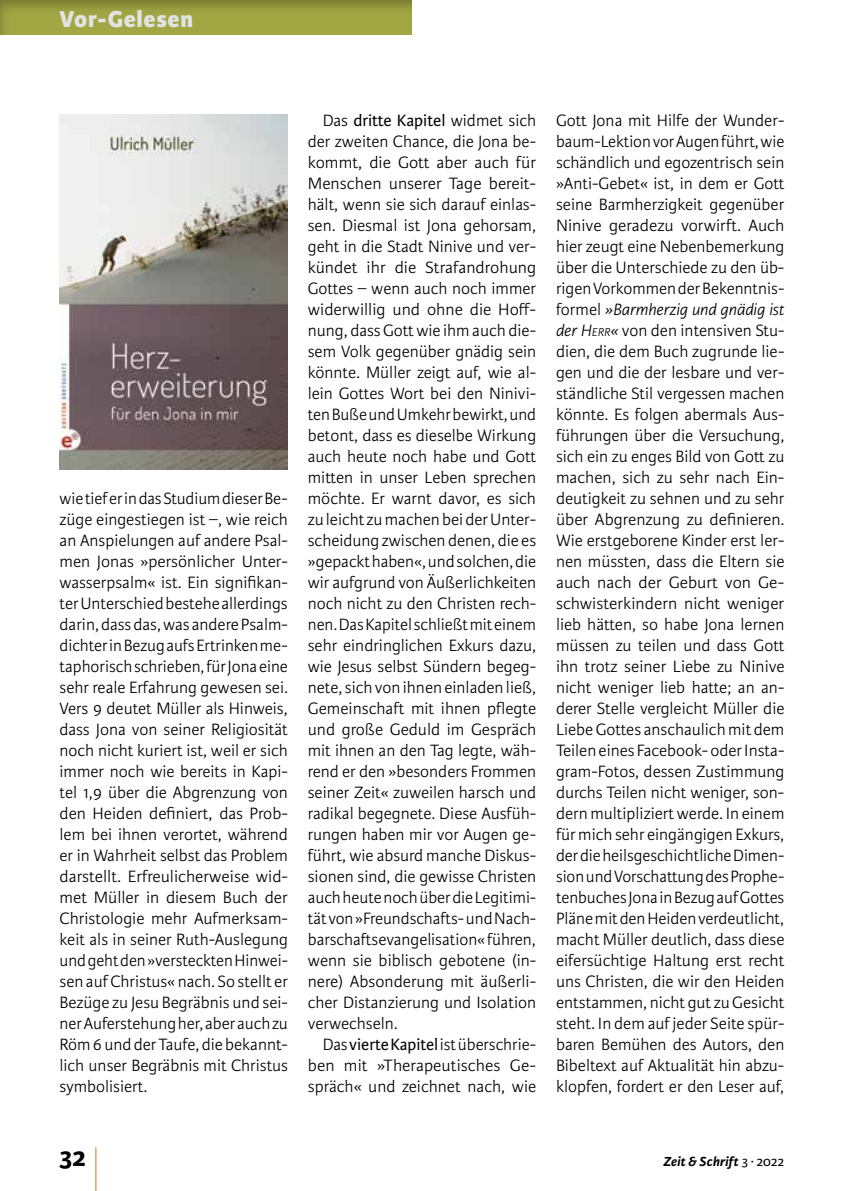
<style>
.page{position:relative;width:844px;height:1191px;background:#fff}
.page>*{position:absolute;margin:0;border:0;box-sizing:border-box;transform-origin:0 0}
.t1{font:300 59.5px "Karmina Sans Basic";color:#df7427;scale:.29 1}
.t2{font:700 28px "Karmina Sans Basic";color:#000}
.t3{font:800 24.5px "Karmina Sans Basic";letter-spacing:.025em;color:#e2e3e4}
.t4{font:300 17.5px/21px "Karmina Sans Basic";color:#000;text-align:justify}
.t5{font:italic 700 14px "Karmina Sans Basic";letter-spacing:.015em;color:#000}
.s1{font-weight:400}
.s2{font-style:italic}
.s3{font-style:italic;font-size:12.25px}
.s4{font-weight:400;font-style:normal}
</style>
<div class="page">
<div style="left:0;top:0;width:413px;height:35px;background:#000;opacity:.3"></div>
<img style="left:60px;top:114px;width:228px;height:355px">
<h3 class="t3" style="left:60px;top:4px;width:135px">Vor-Gelesen</h3>
<p class="t4" style="left:60px;top:488px;width:230px">wie tief er in das Studium dieser Be&shy;züge eingestiegen ist –, wie reich an Anspielungen auf andere Psal&shy;men Jonas »persönlicher Unter&shy;wasserpsalm« ist. Ein signifikan&shy;ter Unterschied bestehe allerdings darin, dass das, was andere Psalm&shy;dichter in Bezug aufs Ertrinken me&shy;taphorisch schrieben, für Jona eine sehr reale Erfahrung gewesen sei.<br>Vers 9 deutet Müller als Hinweis, dass Jona von seiner Religiosität noch nicht kuriert ist, weil er sich immer noch wie bereits in Kapi&shy;tel 1,9 über die Abgrenzung von den Heiden definiert, das Prob&shy;lem bei ihnen verortet, während er in Wahrheit selbst das Problem darstellt. Erfreulicherweise wid&shy;met Müller in diesem Buch der Christologie mehr Aufmerksam&shy;keit als in seiner Ruth-Auslegung und geht den »versteckten Hinwei&shy;sen auf Christus« nach. So stellt er Bezüge zu Jesu Begräbnis und sei&shy;ner Auferstehung her, aber auch zu Röm 6 und der Taufe, die bekannt&shy;lich unser Begräbnis mit Christus symbolisiert.</p>
<p class="t4" style="left:308px;top:110px;width:230px;text-indent:15px">Das <span class="s1">dritte Kapitel</span> widmet sich der zweiten Chance, die Jona be&shy;kommt, die Gott aber auch für Menschen unserer Tage bereit&shy;hält, wenn sie sich darauf einlas&shy;sen. Diesmal ist Jona gehorsam, geht in die Stadt Ninive und ver&shy;kündet ihr die Strafandrohung Gottes – wenn auch noch immer widerwillig und ohne die Hoff&shy;nung, dass Gott wie ihm auch die&shy;sem Volk gegenüber gnädig sein könnte. Müller zeigt auf, wie al&shy;lein Gottes Wort bei den Ninivi&shy;ten Buße und Umkehr bewirkt, und betont, dass es dieselbe Wirkung auch heute noch habe und Gott mitten in unser Leben sprechen möchte. Er warnt davor, es sich zu leicht zu machen bei der Unter&shy;scheidung zwischen denen, die es »gepackt haben«, und solchen, die wir aufgrund von Äußerlichkeiten noch nicht zu den Christen rech&shy;nen. Das Kapitel schließt mit einem sehr eindringlichen Exkurs dazu, wie Jesus selbst Sündern begeg&shy;nete, sich von ihnen einladen ließ, Gemeinschaft mit ihnen pflegte und große Geduld im Gespräch mit ihnen an den Tag legte, wäh&shy;rend er den »besonders Frommen seiner Zeit« zuweilen harsch und radikal begegnete. Diese Ausfüh&shy;rungen haben mir vor Augen ge&shy;führt, wie absurd manche Diskus&shy;sionen sind, die gewisse Christen auch heute noch über die Legitimi&shy;tät von »Freundschafts- und Nach&shy;barschaftsevangelisation« führen, wenn sie biblisch gebotene (in&shy;nere) Absonderung mit äußerli&shy;cher Distanzierung und Isolation verwechseln.</p>
<p class="t4" style="left:308px;top:1034px;width:230px;text-indent:15px">Das <span class="s1">vierte Kapitel</span> ist überschrie&shy;ben mit »Therapeutisches Ge&shy;spräch« und zeichnet nach, wie</p>
<p class="t4" style="left:556px;top:110px;width:230px">Gott Jona mit Hilfe der Wunder&shy;baum-Lektion vor Augen führt, wie schändlich und egozentrisch sein »Anti-Gebet« ist, in dem er Gott seine Barmherzigkeit gegenüber Ninive geradezu vorwirft. Auch hier zeugt eine Nebenbemerkung über die Unterschiede zu den üb&shy;rigen Vorkommen der Bekenntnis&shy;formel <span class="s2">»Barmherzig und gnädig ist der</span> <span class="s2">H</span><span class="s3">ERR</span><span class="s2">«</span> von den intensiven Stu&shy;dien, die dem Buch zugrunde lie&shy;gen und die der lesbare und ver&shy;ständliche Stil vergessen machen könnte. Es folgen abermals Aus&shy;führungen über die Versuchung, sich ein zu enges Bild von Gott zu machen, sich zu sehr nach Ein&shy;deutigkeit zu sehnen und zu sehr über Abgrenzung zu definieren.<br>Wie erstgeborene Kinder erst ler&shy;nen müssten, dass die Eltern sie auch nach der Geburt von Ge&shy;schwisterkindern nicht weniger lieb hätten, so habe Jona lernen müssen zu teilen und dass Gott ihn trotz seiner Liebe zu Ninive nicht weniger lieb hatte; an an&shy;derer Stelle vergleicht Müller die Liebe Gottes anschaulich mit dem Teilen eines Facebook- oder Insta&shy;gram-Fotos, dessen Zustimmung durchs Teilen nicht weniger, son&shy;dern multipliziert werde. In einem für mich sehr eingängigen Exkurs, der die heilsgeschichtliche Dimen&shy;sion und Vorschattung des Prophe&shy;tenbuches Jona in Bezug auf Gottes Pläne mit den Heiden verdeutlicht, macht Müller deutlich, dass diese eifersüchtige Haltung erst recht uns Christen, die wir den Heiden entstammen, nicht gut zu Gesicht steht. In dem auf jeder Seite spür&shy;baren Bemühen des Autors, den Bibeltext auf Aktualität hin abzu&shy;klopfen, fordert er den Leser auf,</p>
<h2 class="t2" style="left:60px;top:1141px;width:28px">32</h2>
<h1 class="t1" style="left:94px;top:1140px;width:17px">|</h1>
<p class="t5" style="left:663px;top:1153px;width:122px">Zeit &amp; Schrift <span class="s4">3 ∙ 2022</span></p>
</div>
